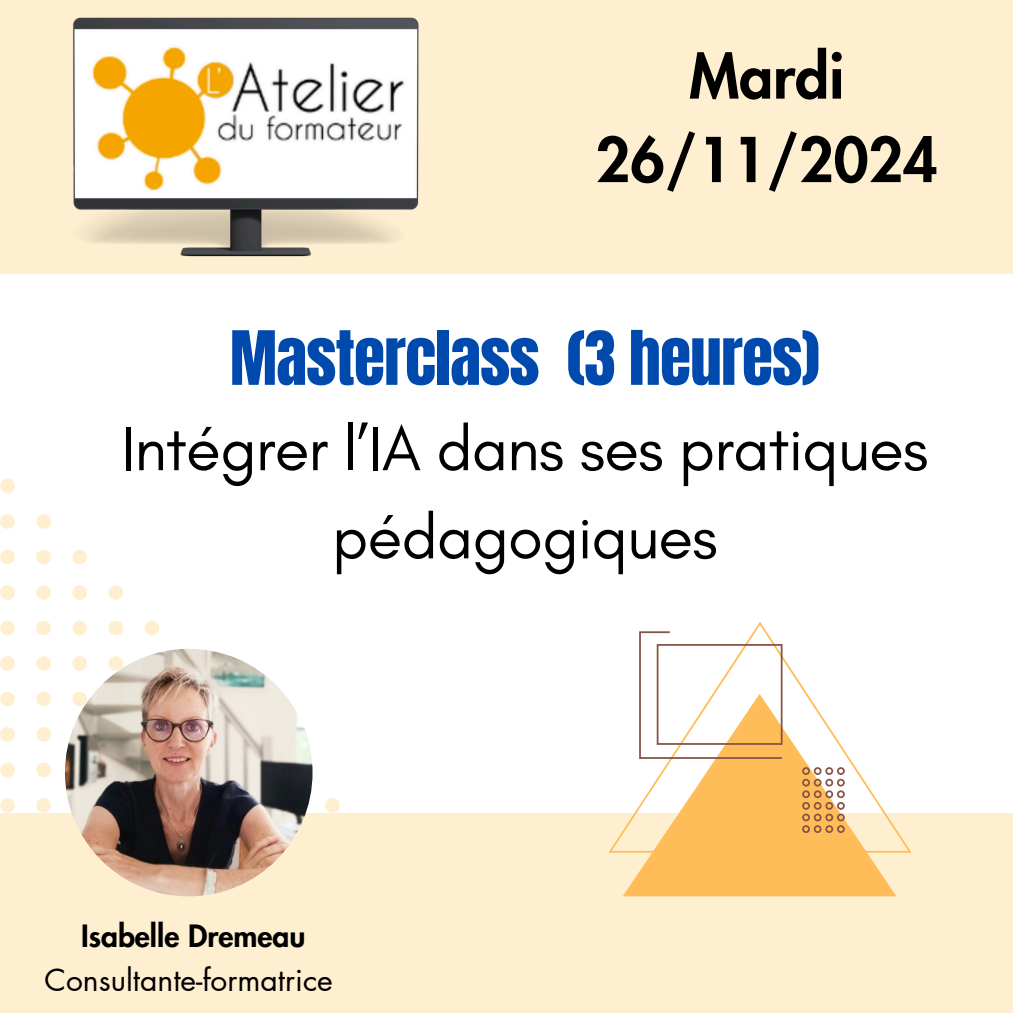
<style>
.page{position:relative;width:1013px;height:1013px;background:#fff}
.page>*{position:absolute;margin:0;border:0;box-sizing:border-box;transform-origin:0 0}
.t1{font:63.5px/86.8px "Glacial Indifference";letter-spacing:-.015em;color:#000;text-align:center}
.t2{font:800 60px/83.5px "Futura LT Pro";color:#000;text-align:center}
.t3{font:30px "Futura LT Pro";color:#000}
.t4{font:800 30px "Futura LT Pro";color:#000}
.s1{font-family:"Anton";color:#004aad}
</style>
<div class="page">
<div style="left:0;top:813px;width:1012px;height:199px;background:#ffefd1"></div>
<svg style="left:0;top:479px;width:15px;height:14px"></svg>
<svg style="left:0;top:514px;width:15px;height:15px"></svg>
<svg style="left:36px;top:514px;width:15px;height:15px"></svg>
<svg style="left:0;top:549px;width:15px;height:15px"></svg>
<svg style="left:36px;top:549px;width:15px;height:15px"></svg>
<svg style="left:72px;top:549px;width:15px;height:15px"></svg>
<svg style="left:0;top:585px;width:15px;height:15px"></svg>
<svg style="left:36px;top:585px;width:15px;height:15px"></svg>
<svg style="left:72px;top:585px;width:15px;height:15px"></svg>
<svg style="left:108px;top:585px;width:15px;height:15px"></svg>
<svg style="left:0;top:620px;width:15px;height:15px"></svg>
<svg style="left:36px;top:620px;width:15px;height:15px"></svg>
<svg style="left:72px;top:620px;width:15px;height:15px"></svg>
<svg style="left:108px;top:620px;width:15px;height:15px"></svg>
<svg style="left:145px;top:620px;width:14px;height:15px"></svg>
<svg style="left:0;top:656px;width:15px;height:14px"></svg>
<svg style="left:36px;top:656px;width:15px;height:14px"></svg>
<svg style="left:72px;top:656px;width:15px;height:14px"></svg>
<svg style="left:108px;top:656px;width:15px;height:14px"></svg>
<svg style="left:0;top:691px;width:15px;height:15px"></svg>
<svg style="left:36px;top:691px;width:15px;height:15px"></svg>
<svg style="left:72px;top:691px;width:15px;height:15px"></svg>
<svg style="left:0;top:727px;width:15px;height:14px"></svg>
<svg style="left:36px;top:727px;width:15px;height:14px"></svg>
<svg style="left:0;top:762px;width:15px;height:15px"></svg>
<svg style="left:36px;top:762px;width:15px;height:15px"></svg>
<svg style="left:0;top:798px;width:15px;height:14px"></svg>
<svg style="left:36px;top:798px;width:15px;height:14px"></svg>
<svg style="left:325px;top:798px;width:14px;height:14px"></svg>
<div style="left:0;top:0;width:1012px;height:274px;background:#ffefd1"></div>
<img style="left:65px;top:648px;width:247px;height:248px;border-radius:50%">
<img style="left:73px;top:18px;width:346px;height:238px">
<svg style="left:622px;top:852px;width:274px;height:44px;fill:#ffbd59"></svg>
<svg style="left:609px;top:622px;width:302px;height:230px"></svg>
<svg style="left:639px;top:631px;width:143px;height:128px"></svg>
<svg style="left:802px;top:767px;width:42px;height:66px"></svg>
<h2 class="t2" style="left:595px;top:37px;width:344px">Mardi<br>26/11/2024</h2>
<h1 class="t1" style="left:121px;top:319px;width:808px"><span class="s1">Masterclass (3 heures)<br></span>Intégrer l’IA dans ses pratiques pédagogiques</h1>
<p class="t4" style="left:81px;top:922px;width:226px">Isabelle Dremeau</p>
<p class="t3" style="left:45px;top:966px;width:290px">Consultante-formatrice</p>
</div>
